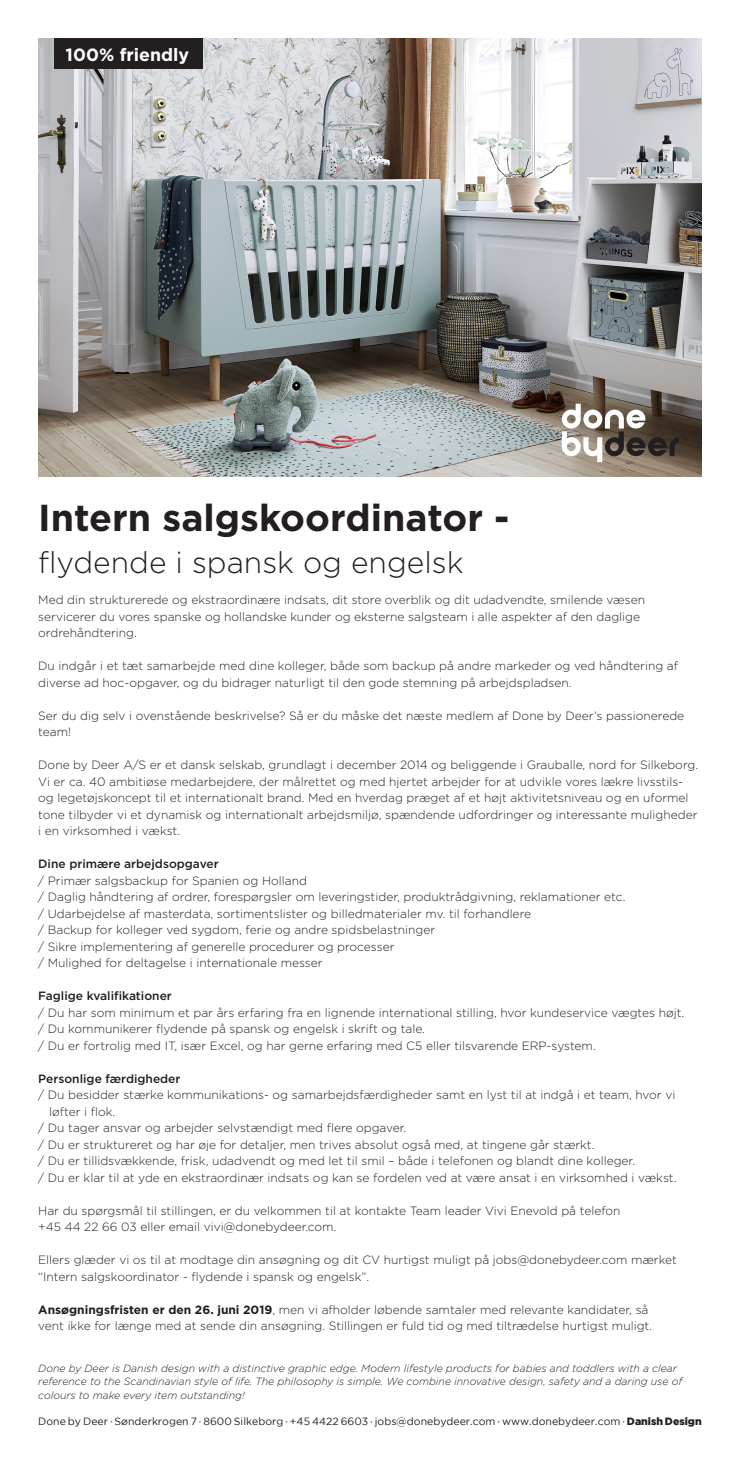
<style>
.page{position:relative;width:740px;height:1463px;background:#fff}
.page>*{position:absolute;margin:0;border:0;box-sizing:border-box;transform-origin:0 0}
.t1{font:700 37.5px "Gotham";color:#231f20}
.t2{font:300 30px "Gotham";color:#231f20}
.t3{font:700 17.7px "Gotham";color:#fff}
.t4{font:300 12px/16.5px "Gotham";color:#231f20}
.t5{font:500 12px "Gotham";color:#231f20}
.t6{font:italic 300 10.5px/13.5px "Gotham";color:#231f20}
.t7{font:10.5px "Gotham";color:#231f20}
.s1{font-weight:700}
.s2{font-weight:900}
</style>
<div class="page">
<img style="left:38px;top:38px;width:664px;height:439px">
<svg style="left:562px;top:404px;width:126px;height:58px"></svg>
<div style="left:54px;top:38px;width:148px;height:31px;background:#231f20"></div>
<p class="t3" style="left:66px;top:45px;width:125px">100% friendly</p>
<p class="t1" style="left:38px;top:496px;width:473px">Intern salgskoordinator -</p>
<p class="t2" style="left:38px;top:546px;width:427px">flydende i spansk og engelsk</p>
<p class="t4" style="left:38px;top:591px;width:608px">Med din strukturerede og ekstraordinære indsats, dit store overblik og dit udadvendte, smilende væsen servicerer du vores spanske og hollandske kunder og eksterne salgsteam i alle aspekter af den daglige ordrehåndtering.</p>
<p class="t4" style="left:38px;top:657px;width:641px">Du indgår i et tæt samarbejde med dine kolleger, både som backup på andre markeder og ved håndtering af diverse ad hoc-opgaver, og du bidrager naturligt til den gode stemning på arbejdspladsen.</p>
<p class="t4" style="left:38px;top:707px;width:647px">Ser du dig selv i ovenstående beskrivelse? Så er du måske det næste medlem af Done by Deer’s passionerede team!</p>
<p class="t4" style="left:38px;top:756px;width:661px">Done by Deer A/S er et dansk selskab, grundlagt i december 2014 og beliggende i Grauballe, nord for Silkeborg.</p>
<p class="t4" style="left:38px;top:773px;width:661px">Vi er ca. 40 ambitiøse medarbejdere, der målrettet og med hjertet arbejder for at udvikle vores lækre livsstils&shy;og legetøjskoncept til et internationalt brand. Med en hverdag præget af et højt aktivitetsniveau og en uformel tone tilbyder vi et dynamisk og internationalt arbejdsmiljø, spændende udfordringer og interessante muligheder i en virksomhed i vækst.</p>
<p class="t5" style="left:38px;top:857px;width:182px">Dine primære arbejdsopgaver</p>
<p class="t4" style="left:38px;top:872px;width:270px">/ Primær salgsbackup for Spanien og Holland</p>
<p class="t4" style="left:38px;top:888px;width:589px">/ Daglig håndtering af ordrer, forespørgsler om leveringstider, produktrådgivning, reklamationer etc.</p>
<p class="t4" style="left:38px;top:905px;width:494px">/ Udarbejdelse af masterdata, sortimentslister og billedmaterialer mv. til forhandlere</p>
<p class="t4" style="left:38px;top:921px;width:398px">/ Backup for kolleger ved sygdom, ferie og andre spidsbelastninger</p>
<p class="t4" style="left:38px;top:938px;width:358px">/ Sikre implementering af generelle procedurer og processer</p>
<p class="t4" style="left:38px;top:954px;width:286px">/ Mulighed for deltagelse i internationale messer</p>
<p class="t5" style="left:38px;top:989px;width:135px">Faglige kvalifikationer</p>
<p class="t4" style="left:38px;top:1004px;width:647px">/ Du har som minimum et par års erfaring fra en lignende international stilling, hvor kundeservice vægtes højt.</p>
<p class="t4" style="left:38px;top:1020px;width:388px">/ Du kommunikerer flydende på spansk og engelsk i skrift og tale.</p>
<p class="t4" style="left:38px;top:1037px;width:559px">/ Du er fortrolig med IT, især Excel, og har gerne erfaring med C5 eller tilsvarende ERP-system.</p>
<p class="t5" style="left:38px;top:1071px;width:144px">Personlige færdigheder</p>
<p class="t4" style="left:49px;top:1086px;width:628px;text-indent:-11px">/ Du besidder stærke kommunikations- og samarbejdsfærdigheder samt en lyst til at indgå i et team, hvor vi løfter i flok.</p>
<p class="t4" style="left:38px;top:1119px;width:370px">/ Du tager ansvar og arbejder selvstændigt med flere opgaver.</p>
<p class="t4" style="left:38px;top:1136px;width:558px">/ Du er struktureret og har øje for detaljer, men trives absolut også med, at tingene går stærkt.</p>
<p class="t4" style="left:38px;top:1152px;width:598px">/ Du er tillidsvækkende, frisk, udadvendt og med let til smil – både i telefonen og blandt dine kolleger.</p>
<p class="t4" style="left:38px;top:1169px;width:640px">/ Du er klar til at yde en ekstraordinær indsats og kan se fordelen ved at være ansat i en virksomhed i vækst.</p>
<p class="t4" style="left:38px;top:1202px;width:584px">Har du spørgsmål til stillingen, er du velkommen til at kontakte Team leader Vivi Enevold på telefon</p>
<p class="t4" style="left:38px;top:1218px;width:300px">+45 44 22 66 03 eller email vivi@donebydeer.com.</p>
<p class="t4" style="left:38px;top:1251px;width:640px">Ellers glæder vi os til at modtage din ansøgning og dit CV hurtigst muligt på jobs@donebydeer.com mærket “Intern salgskoordinator - flydende i spansk og engelsk”.</p>
<p class="t4" style="left:38px;top:1301px;width:612px"><span class="s1">Ansøgningsfristen er den 26. juni 2019</span>, men vi afholder løbende samtaler med relevante kandidater, så</p>
<p class="t4" style="left:38px;top:1317px;width:615px">vent ikke for længe med at sende din ansøgning. Stillingen er fuld tid og med tiltrædelse hurtigst muligt.</p>
<p class="t6" style="left:38px;top:1361px;width:645px">Done by Deer is Danish design with a distinctive graphic edge. Modern lifestyle products for babies and toddlers with a clear reference to the Scandinavian style of life. The philosophy is simple. We combine innovative design, safety and a daring use of colours to make every item outstanding!</p>
<p class="t7" style="left:38px;top:1415px;width:665px">Done by Deer · Sønderkrogen 7 · 8600 Silkeborg · +45 4422 6603 · jobs@donebydeer.com · www.donebydeer.com · <span class="s2">Danish Design</span></p>
</div>
